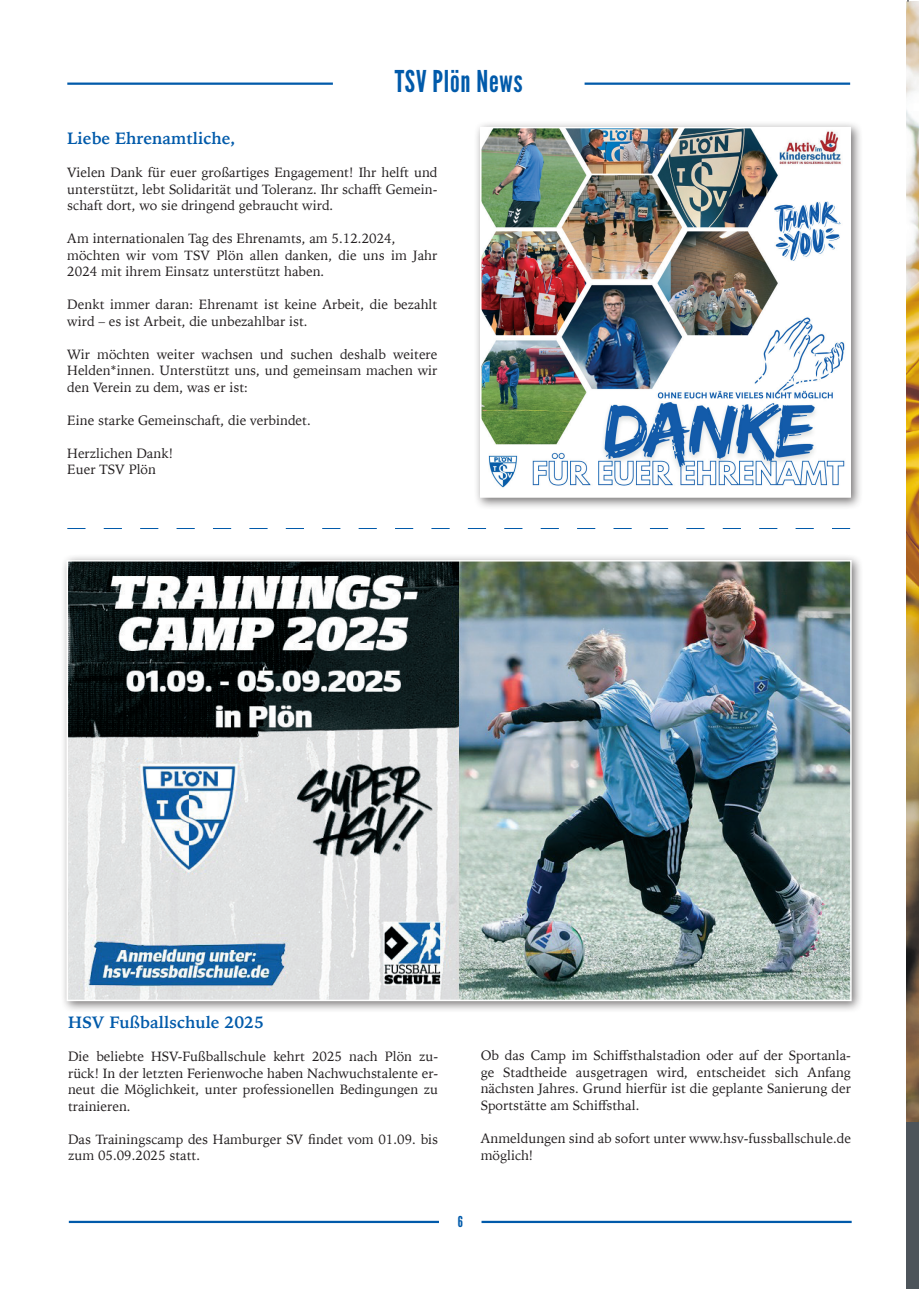
<style>
.page{position:relative;width:919px;height:1289px;background:#fff}
.page>*{position:absolute;margin:0;border:0;box-sizing:border-box;transform-origin:0 0}
.t1{font:30px "League Gothic";letter-spacing:.025em;color:#015aaa}
.t2{font:700 16.5px "Iowan Old Style";color:#015aaa}
.t3{font:15px "League Gothic";color:#015aaa}
.t4{font:13.5px/16.5px "Iowan Old Style";color:#231f20}
</style>
<div class="page">
<hr style="left:69px;top:1220px;width:370px;height:2px;background:#015aaa">
<hr style="left:481px;top:1220px;width:370px;height:2px;background:#015aaa">
<img style="left:906px;top:2px;width:12px;height:1119px">
<div style="left:906px;top:1121px;width:12px;height:167px;background:#4d545a"></div>
<hr style="left:67px;top:83px;width:266px;height:2px;background:#015aaa">
<hr style="left:584px;top:83px;width:266px;height:2px;background:#015aaa">
<svg style="left:67px;top:528px;width:783px;height:1px"></svg>
<div style="left:474px;top:121px;width:389px;height:389px;background:#231f20;opacity:.6"></div>
<img style="left:483px;top:130px;width:364px;height:364px">
<div style="left:480px;top:127px;width:370px;height:370px;border:2px solid #fff"></div>
<div style="left:61px;top:554px;width:802px;height:459px;background:#231f20;opacity:.6"></div>
<img style="left:70px;top:563px;width:778px;height:435px">
<div style="left:67px;top:560px;width:784px;height:441px;border:2px solid #fff"></div>
<h1 class="t1" style="left:394px;top:64px;width:129px">TSV Plön News</h1>
<p class="t2" style="left:67px;top:123px;width:169px">Liebe Ehrenamtliche,</p>
<p class="t4" style="left:67px;top:164px;width:371px;text-align:justify">Vielen Dank für euer großartiges Engagement! Ihr helft und unterstützt, lebt Solidarität und Toleranz. Ihr schafft Gemein&shy;schaft dort, wo sie dringend gebraucht wird.</p>
<p class="t4" style="left:67px;top:230px;width:371px">Am internationalen Tag des Ehrenamts, am 5.12.2024, möchten wir vom TSV Plön allen danken, die uns im Jahr<br>2024 mit ihrem Einsatz unterstützt haben.</p>
<p class="t4" style="left:67px;top:296px;width:371px">Denkt immer daran: Ehrenamt ist keine Arbeit, die bezahlt wird – es ist Arbeit, die unbezahlbar ist.</p>
<p class="t4" style="left:67px;top:345px;width:371px;text-align:justify">Wir möchten weiter wachsen und suchen deshalb weitere Helden*innen. Unterstützt uns, und gemeinsam machen wir den Verein zu dem, was er ist:</p>
<p class="t4" style="left:67px;top:411px;width:245px">Eine starke Gemeinschaft, die verbindet.</p>
<p class="t4" style="left:67px;top:444px;width:107px">Herzlichen Dank!<br>Euer TSV Plön</p>
<p class="t2" style="left:68px;top:1007px;width:197px">HSV Fußballschule 2025</p>
<p class="t4" style="left:68px;top:1047px;width:371px;text-align:justify">Die beliebte HSV-Fußballschule kehrt 2025 nach Plön zu&shy;rück! In der letzten Ferienwoche haben Nachwuchstalente er&shy;neut die Möglichkeit, unter professionellen Bedingungen zu trainieren.</p>
<p class="t4" style="left:68px;top:1130px;width:371px">Das Trainingscamp des Hamburger SV findet vom 01.09. bis zum 05.09.2025 statt.</p>
<p class="t4" style="left:480px;top:1046px;width:371px;text-align:justify">Ob das Camp im Schiffsthalstadion oder auf der Sportanla&shy;ge Stadtheide ausgetragen wird, entscheidet sich Anfang nächsten Jahres. Grund hierfür ist die geplante Sanierung der Sportstätte am Schiffsthal.</p>
<p class="t4" style="left:480px;top:1129px;width:371px">Anmeldungen sind ab sofort unter www.hsv-fussballschule.de möglich!</p>
<p class="t3" style="left:457px;top:1212px;width:7px">6</p>
</div>
